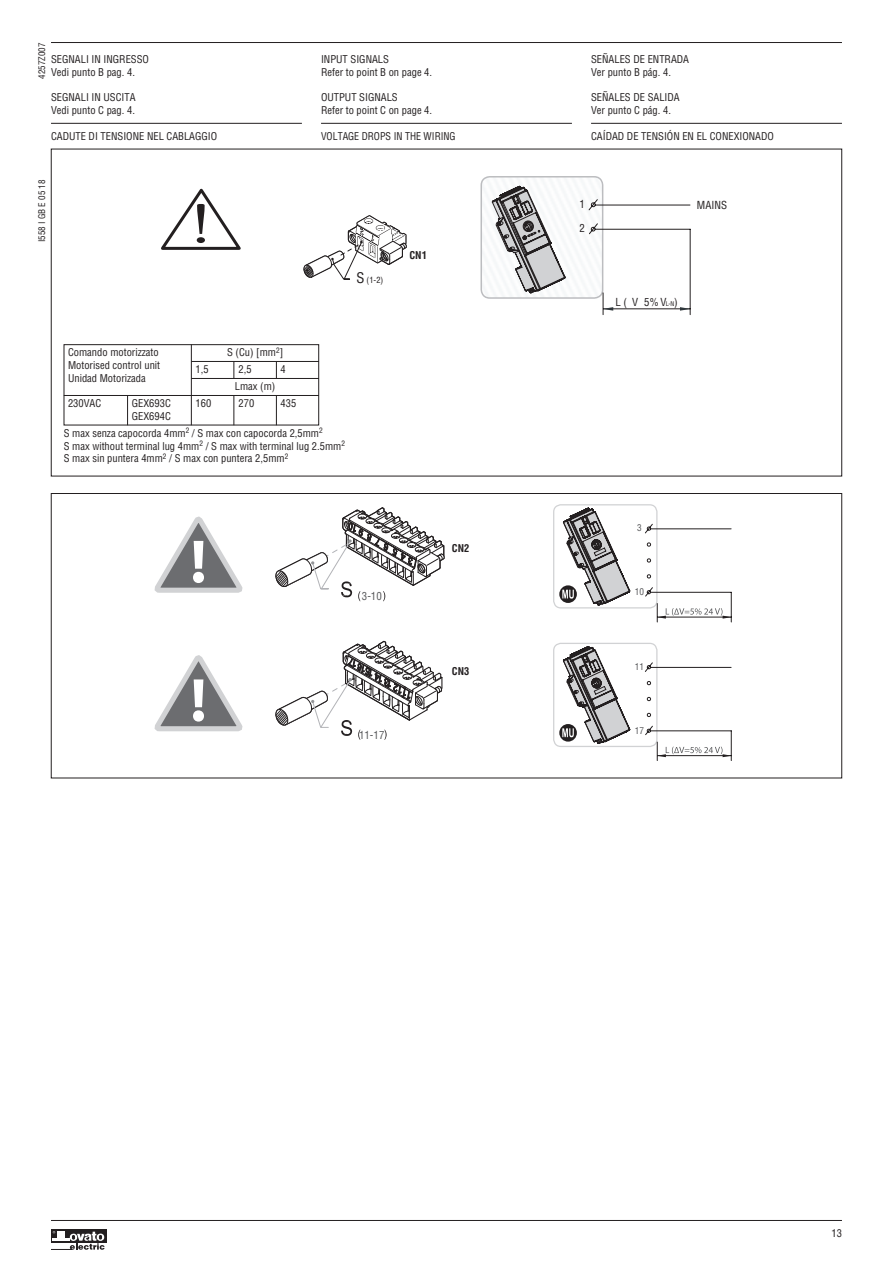
<style>
.page{position:relative;width:893px;height:1263px;background:#fff}
.page>*{position:absolute;margin:0;border:0;box-sizing:border-box;transform-origin:0 0}
.t1{font:condensed 14.4px "Helvetica";color:#231f20}
.t2{font:condensed 10.8px "Helvetica";color:#231f20}
.t3{font:condensed 10.8px "Helvetica";color:#57585a}
.t4{font:condensed 10.5px/12.8px "Helvetica";color:#231f20}
.t5{font:condensed 10.5px "Helvetica";color:#231f20;scale:.95 1}
.t6{font:700 condensed 10.5px "Helvetica";color:#231f20}
.t7{font:condensed 9.15px "Helvetica";color:#57585a}
.t8{font:condensed 9px "Helvetica";color:#231f20}
.t9{font:condensed 8.4px "Helvetica";color:#231f20}
.s1{font-size:6.3px}
</style>
<div class="page">
<svg style="left:161px;top:188px;width:80px;height:62px"></svg>
<div style="left:64px;top:344px;width:255px;height:81px;border:1px solid #231f20"></div>
<hr style="left:191px;top:344px;width:1px;height:81px;background:#231f20">
<hr style="left:127px;top:395px;width:1px;height:30px;background:#231f20">
<svg style="left:234px;top:362px;width:1px;height:16px"></svg>
<svg style="left:276px;top:362px;width:1px;height:16px"></svg>
<hr style="left:234px;top:395px;width:1px;height:30px;background:#231f20">
<hr style="left:276px;top:395px;width:1px;height:30px;background:#231f20">
<hr style="left:64px;top:395px;width:255px;height:1px;background:#231f20">
<hr style="left:191px;top:361px;width:128px;height:1px;background:#231f20">
<hr style="left:191px;top:378px;width:128px;height:1px;background:#231f20">
<svg style="left:303px;top:215px;width:104px;height:65px"></svg>
<div style="left:480px;top:176px;width:123px;height:123px;border:2px solid #bcbdc0;border-radius:9px"></div>
<svg style="left:492px;top:186px;width:74px;height:107px"></svg>
<svg style="left:588px;top:198px;width:103px;height:117px"></svg>
<div style="left:553px;top:504px;width:104px;height:104px;border:1px solid #d1d2d4;border-radius:7px"></div>
<div style="left:553px;top:643px;width:104px;height:104px;border:1px solid #d1d2d4;border-radius:7px"></div>
<svg style="left:644px;top:523px;width:88px;height:100px"></svg>
<svg style="left:644px;top:662px;width:88px;height:99px"></svg>
<svg style="left:155px;top:516px;width:88px;height:77px"></svg>
<svg style="left:155px;top:655px;width:88px;height:77px"></svg>
<svg style="left:275px;top:507px;width:170px;height:94px"></svg>
<svg style="left:559px;top:585px;width:18px;height:18px"></svg>
<svg style="left:562px;top:508px;width:68px;height:99px"></svg>
<svg style="left:559px;top:724px;width:18px;height:18px"></svg>
<svg style="left:562px;top:646px;width:68px;height:98px"></svg>
<svg style="left:275px;top:640px;width:168px;height:100px"></svg>
<hr style="left:51px;top:123px;width:251px;height:1px;background:#231f20">
<hr style="left:321px;top:123px;width:251px;height:1px;background:#231f20">
<hr style="left:591px;top:123px;width:251px;height:1px;background:#231f20">
<div style="left:51px;top:1229px;width:55px;height:14px;background:#231f20"></div>
<svg style="left:51px;top:1231px;width:54px;height:19px"></svg>
<hr style="left:51px;top:42px;width:791px;height:1px;background:#231f20">
<hr style="left:51px;top:1220px;width:791px;height:1px;background:#231f20">
<p class="t8" style="left:37px;top:79px;width:37px;rotate:-90deg">4257Z007</p>
<p class="t4" style="left:51px;top:53px;width:100px">SEGNALI IN INGRESSO<br>Vedi punto B pag. 4.</p>
<p class="t4" style="left:51px;top:91px;width:86px">SEGNALI IN USCITA<br>Vedi punto C pag. 4.</p>
<p class="t4" style="left:321px;top:53px;width:113px">INPUT SIGNALS<br>Refer to point B on page 4.</p>
<p class="t4" style="left:321px;top:91px;width:113px">OUTPUT SIGNALS<br>Refer to point C on page 4.</p>
<p class="t4" style="left:591px;top:53px;width:100px">SEÑALES DE ENTRADA<br>Ver punto B pág. 4.</p>
<p class="t4" style="left:591px;top:91px;width:90px">SEÑALES DE SALIDA<br>Ver punto C pág. 4.</p>
<p class="t4" style="left:51px;top:130px;width:168px">CADUTE DI TENSIONE NEL CABLAGGIO</p>
<p class="t5" style="left:321px;top:130px;width:143px">VOLTAGE DROPS IN THE WIRING</p>
<p class="t4" style="left:591px;top:130px;width:184px">CAÍDAD DE TENSIÓN EN EL CONEXIONADO</p>
<p class="t8" style="left:37px;top:242px;width:64px;rotate:-90deg">I558 I GB E 05 18</p>
<h1 class="t1" style="left:356px;top:270px;width:10px">S</h1>
<p class="t9" style="left:367px;top:276px;width:18px">(1-2)</p>
<p class="t4" style="left:68px;top:346px;width:92px">Comando motorizzato</p>
<p class="t4" style="left:227px;top:346px;width:58px">S (Cu) [mm<sup>2</sup>]</p>
<p class="t4" style="left:68px;top:359px;width:94px">Motorised control unit</p>
<p class="t4" style="left:196px;top:363px;width:15px">1,5</p>
<p class="t4" style="left:239px;top:363px;width:15px">2,5</p>
<p class="t4" style="left:281px;top:363px;width:7px">4</p>
<p class="t4" style="left:68px;top:372px;width:79px">Unidad Motorizada</p>
<p class="t4" style="left:235px;top:380px;width:42px">Lmax (m)</p>
<p class="t4" style="left:68px;top:397px;width:35px">230VAC</p>
<p class="t4" style="left:132px;top:397px;width:41px">GEX693C</p>
<p class="t4" style="left:196px;top:397px;width:17px">160</p>
<p class="t4" style="left:239px;top:397px;width:17px">270</p>
<p class="t4" style="left:281px;top:397px;width:17px">435</p>
<p class="t4" style="left:64px;top:408px;width:261px;line-height:17px;text-indent:68px">GEX694C<br>S max senza capocorda 4mm<sup>2</sup> / S max con capocorda 2,5mm<sup>2</sup></p>
<p class="t4" style="left:64px;top:440px;width:283px">S max without terminal lug 4mm<sup>2</sup> / S max with terminal lug 2.5mm<sup>2<br></sup>S max sin puntera 4mm<sup>2</sup> / S max con puntera 2,5mm<sup>2</sup></p>
<p class="t6" style="left:409px;top:249px;width:19px">CN1</p>
<p class="t3" style="left:362px;top:590px;width:21px">3-10</p>
<p class="t3" style="left:359px;top:728px;width:27px">11-17</p>
<p class="t6" style="left:452px;top:542px;width:19px">CN2</p>
<p class="t6" style="left:452px;top:665px;width:19px">CN3</p>
<p class="t2" style="left:580px;top:198px;width:7px">1</p>
<p class="t2" style="left:580px;top:222px;width:7px">2</p>
<p class="t2" style="left:697px;top:198px;width:32px">MAINS</p>
<p class="t2" style="left:615px;top:296px;width:64px">L ( V 5% V<span class="s1">L-N</span>)</p>
<p class="t7" style="left:637px;top:523px;width:6px">3</p>
<p class="t7" style="left:635px;top:587px;width:11px">10</p>
<p class="t7" style="left:635px;top:661px;width:11px">11</p>
<p class="t7" style="left:635px;top:725px;width:11px">17</p>
<p class="t4" style="left:831px;top:1227px;width:12px">13</p>
</div>
